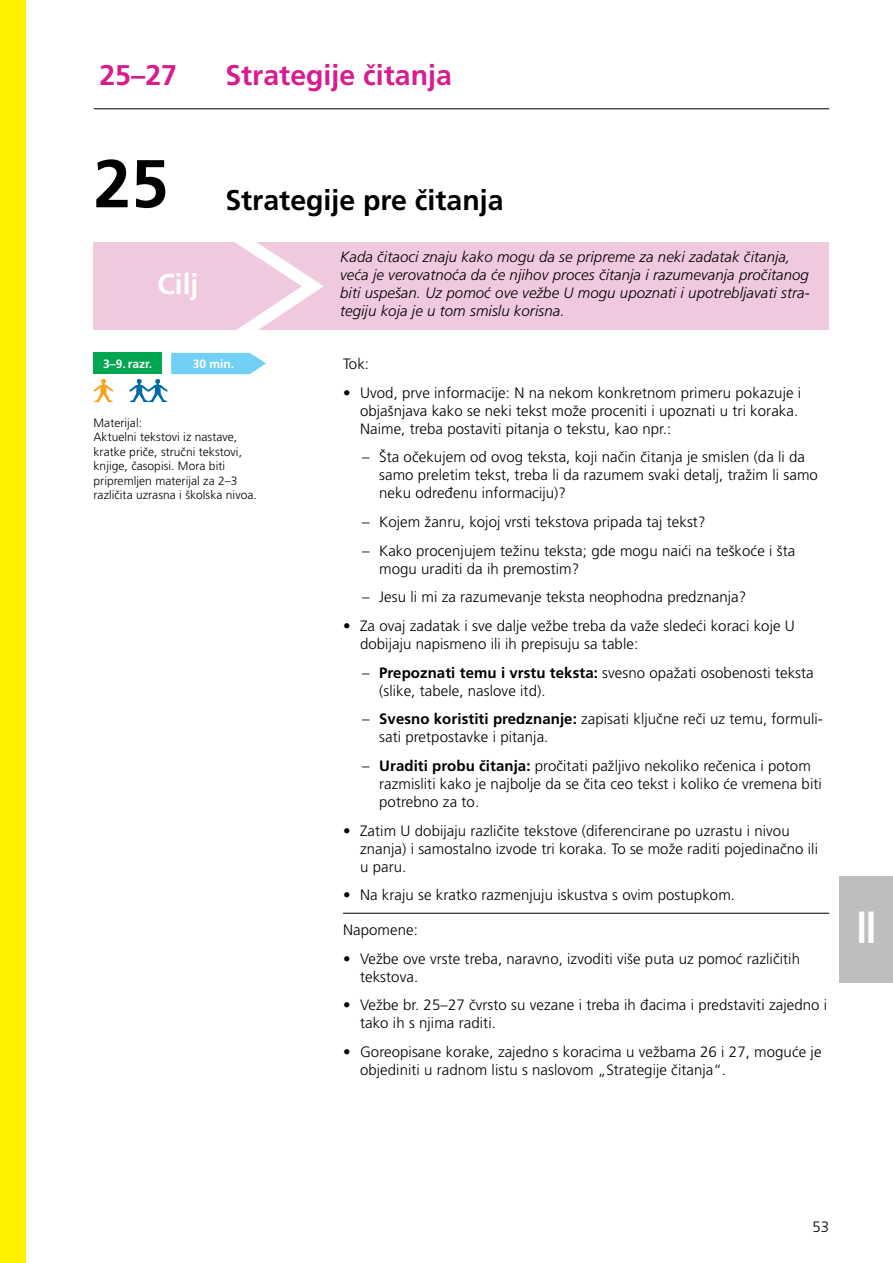
<style>
.page{position:relative;width:893px;height:1263px;background:#fff}
.page>*{position:absolute;margin:0;border:0;box-sizing:border-box;transform-origin:0 0}
.t1{font:700 67.5px "Frutiger LT Pro";color:#000}
.t2{font:700 condensed 45px "Frutiger";color:#fff;scale:.9 1}
.t3{font:700 28.5px "Frutiger LT Pro";color:#d81b8e}
.t4{font:700 28.5px "Frutiger LT Pro";color:#000}
.t5{font:700 28.5px "Frutiger LT Pro";color:#fff}
.t6{font:300 15px/18px "Frutiger LT Pro";letter-spacing:.005em;color:#000}
.t7{font:italic 300 15px/18px "Frutiger LT Pro";letter-spacing:.005em;color:#000}
.t8{font:300 12px/14.4px "Frutiger LT Pro";letter-spacing:.005em;color:#000}
.t9{font:700 12px "Frutiger LT Pro";color:#fff}
.s1{font-family:"Frutiger"}
.s2{font-weight:700}
</style>
<div class="page">
<div style="left:840px;top:876px;width:53px;height:106px;background:#bcbec0"></div>
<div style="left:94px;top:242px;width:735px;height:88px;background:#f1c9df"></div>
<hr style="left:343px;top:913px;width:486px;height:1px;background:#000">
<hr style="left:94px;top:108px;width:735px;height:1px;background:#000">
<svg style="left:93px;top:379px;width:21px;height:23px"></svg>
<svg style="left:129px;top:242px;width:195px;height:160px"></svg>
<div style="left:94px;top:353px;width:68px;height:21px;background:#00a651"></div>
<div style="left:0;top:0;width:26px;height:1263px;background:#fff200"></div>
<h3 class="t3" style="left:99px;top:59px;width:79px">25–27</h3>
<h3 class="t3" style="left:225px;top:59px;width:228px">Strategije čitanja</h3>
<h1 class="t1" style="left:94px;top:144px;width:77px">25</h1>
<h3 class="t4" style="left:225px;top:183px;width:280px">Strategije pre čitanja</h3>
<h3 class="t5" style="left:157px;top:267px;width:43px">Cilj</h3>
<p class="t9" style="left:103px;top:356px;width:51px">3–9. razr.</p>
<p class="t9" style="left:193px;top:356px;width:43px">30 min.</p>
<p class="t8" style="left:94px;top:416px;width:165px">Materijal:<br>Aktuelni tekstovi iz nastave, kratke priče, stručni tekstovi, knjige, časopisi. Mora biti pripremljen materijal za 2–3 različita uzrasna i školska nivoa.</p>
<p class="t7" style="left:340px;top:248px;width:471px">Kada čitaoci znaju kako mogu da se pripreme za neki zadatak čitanja, veća je verovatnoća da će njihov proces čitanja i razumevanja pročitanog biti uspešan. Uz pomoć ove vežbe U mogu upoznati i upotrebljavati stra&shy;tegiju koja je u tom smislu korisna.</p>
<p class="t6" style="left:343px;top:355px;width:28px">Tok:</p>
<p class="t6" style="left:360px;top:384px;width:443px;text-indent:-17px">• Uvod, prve informacije: N na nekom konkretnom primeru pokazuje i objašnjava kako se neki tekst može proceniti i upoznati u tri koraka.<br>Naime, treba postaviti pitanja o tekstu, kao npr.:</p>
<p class="t6" style="left:379px;top:448px;width:440px;text-indent:-17px"><span class="s1">–</span> Šta očekujem od ovog teksta, koji način čitanja je smislen (da li da samo preletim tekst, treba li da razumem svaki detalj, tražim li samo neku određenu informaciju)?</p>
<p class="t6" style="left:362px;top:513px;width:345px"><span class="s1">–</span> Kojem žanru, kojoj vrsti tekstova pripada taj tekst?</p>
<p class="t6" style="left:379px;top:542px;width:418px;text-indent:-17px"><span class="s1">–</span> Kako procenjujem težinu teksta; gde mogu naići na teškoće i šta mogu uraditi da ih premostim?</p>
<p class="t6" style="left:362px;top:588px;width:386px"><span class="s1">–</span> Jesu li mi za razumevanje teksta neophodna predznanja?</p>
<p class="t6" style="left:360px;top:617px;width:436px;text-indent:-17px">• Za ovaj zadatak i sve dalje vežbe treba da važe sledeći koraci koje U dobijaju napismeno ili ih prepisuju sa table:</p>
<p class="t6" style="left:379px;top:663px;width:436px;text-indent:-17px"><span class="s1">–</span> <span class="s2">Prepoznati temu i vrstu teksta:</span> svesno opažati osobenosti teksta (slike, tabele, naslove itd).</p>
<p class="t6" style="left:379px;top:710px;width:445px;text-indent:-17px"><span class="s1">–</span> <span class="s2">Svesno koristiti predznanje:</span> zapisati ključne reči uz temu, formuli&shy;sati pretpostavke i pitanja.</p>
<p class="t6" style="left:379px;top:757px;width:444px;text-indent:-17px"><span class="s1">–</span> <span class="s2">Uraditi probu čitanja:</span> pročitati pažljivo nekoliko rečenica i potom razmisliti kako je najbolje da se čita ceo tekst i koliko će vremena biti potrebno za to.</p>
<p class="t6" style="left:360px;top:821px;width:459px;text-indent:-17px">• Zatim U dobijaju različite tekstove (diferencirane po uzrastu i nivou znanja) i samostalno izvode tri koraka. To se može raditi pojedinačno ili u paru.</p>
<p class="t6" style="left:343px;top:886px;width:394px">• Na kraju se kratko razmenjuju iskustva s ovim postupkom.</p>
<p class="t6" style="left:343px;top:921px;width:76px">Napomene:</p>
<p class="t6" style="left:360px;top:950px;width:441px;text-indent:-17px">• Vežbe ove vrste treba, naravno, izvoditi više puta uz pomoć različitih tekstova.</p>
<p class="t6" style="left:360px;top:996px;width:469px;text-indent:-17px">• Vežbe br. 25–27 čvrsto su vezane i treba ih đacima i predstaviti zajedno i tako ih s njima raditi.</p>
<p class="t6" style="left:360px;top:1043px;width:463px;text-indent:-17px">• Goreopisane korake, zajedno s koracima u vežbama 26 i 27, moguće je objediniti u radnom listu s naslovom „Strategije čitanja“.</p>
<h2 class="t2" style="left:856px;top:900px;width:24px">II</h2>
<p class="t6" style="left:812px;top:1217px;width:18px">53</p>
</div>
